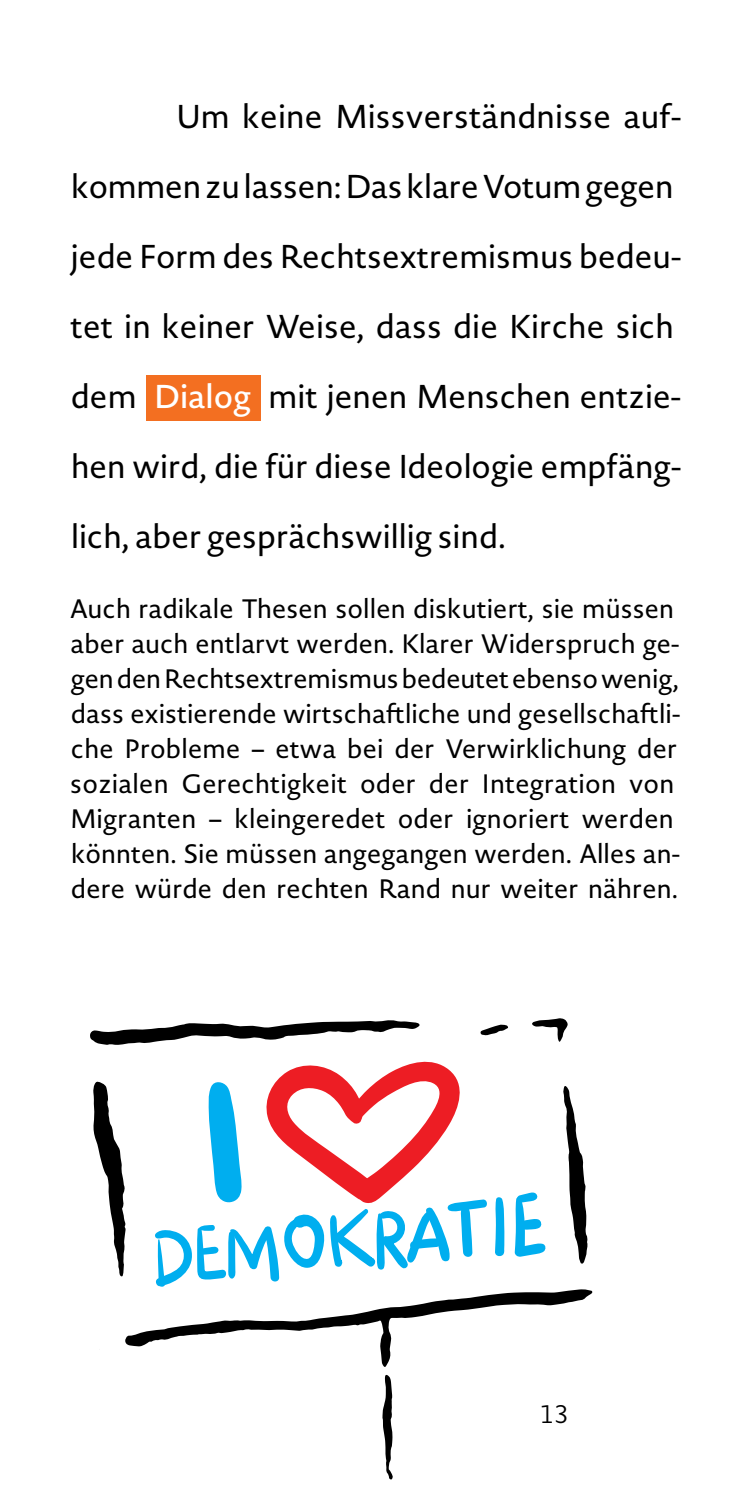
<style>
.page{position:relative;width:745px;height:1489px;background:#fff}
.page>*{position:absolute;margin:0;border:0;box-sizing:border-box;transform-origin:0 0}
.t1{font:32.5px/70px "Novel Sans Pro";color:#000}
.t2{font:26.25px/35px "Novel Sans Pro";letter-spacing:.005em;color:#000}
.t3{font:300 25px "Novel Sans Pro";color:#000}
.s1{font-weight:500;color:#fff}
</style>
<div class="page">
<div style="left:146px;top:375px;width:114px;height:45px;background:#f36f21"></div>
<svg style="left:90px;top:1020px;width:329px;height:24px"></svg>
<svg style="left:382px;top:1374px;width:10px;height:105px"></svg>
<svg style="left:532px;top:1018px;width:35px;height:23px"></svg>
<svg style="left:480px;top:1024px;width:27px;height:11px"></svg>
<svg style="left:93px;top:1061px;width:499px;height:306px"></svg>
<p class="t1" style="left:71px;top:81px;width:611px;text-indent:105px">Um keine Missverständnisse auf&shy;kommen zu lassen: Das klare Votum gegen jede Form des Rechtsextremismus bedeu&shy;tet in keiner Weise, dass die Kirche sich dem <span class="s1">Dialog</span> mit jenen Menschen entzie&shy;hen wird, die für diese Ideologie empfäng&shy;lich, aber gesprächswillig sind.</p>
<p class="t2" style="left:69px;top:591px;width:612px">Auch radikale Thesen sollen diskutiert, sie müssen aber auch entlarvt werden. Klarer Widerspruch ge&shy;gen den Rechtsextremismus bedeutet ebenso wenig, dass existierende wirtschaftliche und gesellschaftli&shy;che Probleme – etwa bei der Verwirklichung der sozialen Gerechtigkeit oder der Integration von Migranten – kleingeredet oder ignoriert werden könnten. Sie müssen angegangen werden. Alles an&shy;dere würde den rechten Rand nur weiter nähren.</p>
<p class="t3" style="left:539px;top:1397px;width:30px">13</p>
</div>
